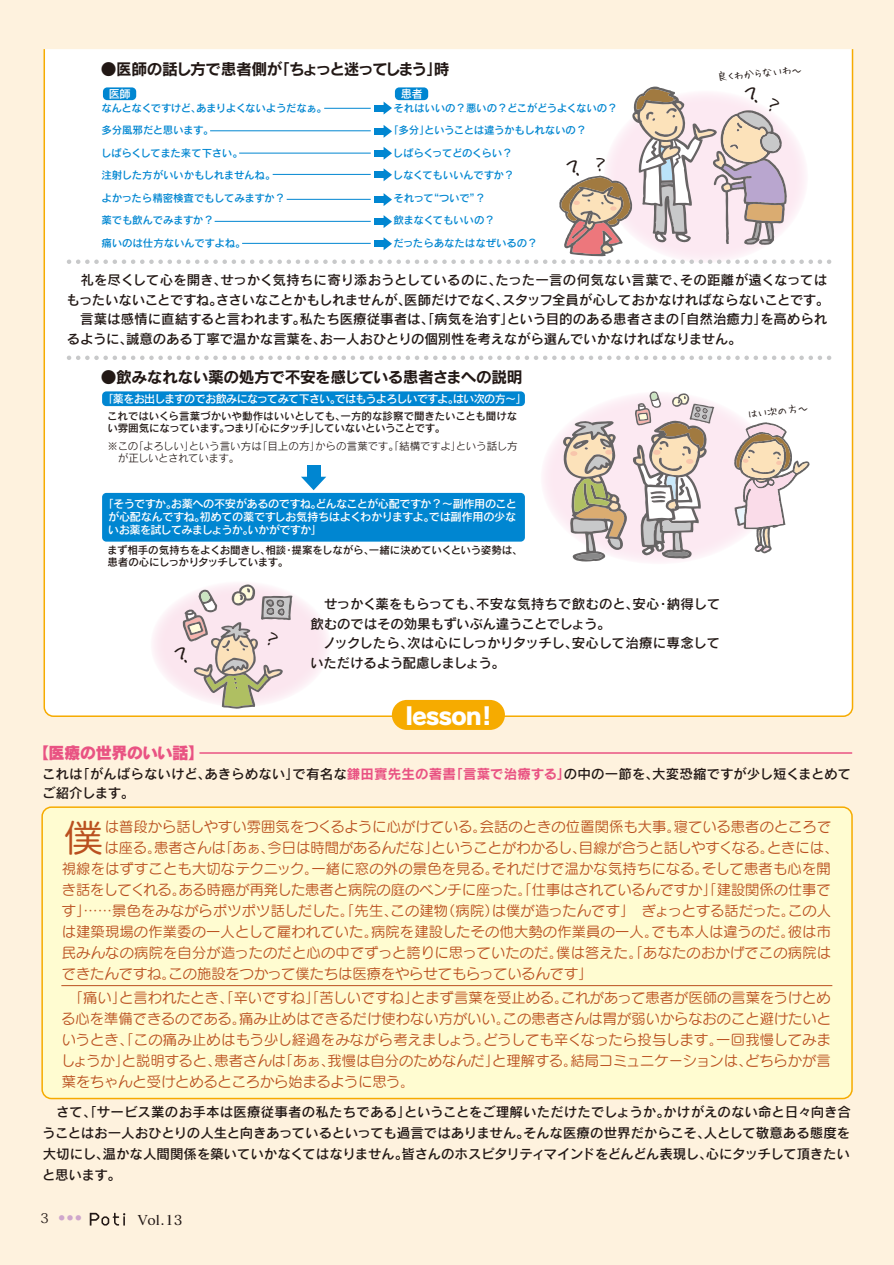
<style>
.page{position:relative;width:894px;height:1265px;background:#fff}
.page>*{position:absolute;margin:0;border:0;box-sizing:border-box;transform-origin:0 0}
.t1{font:37.95px "Seurat Pro M";color:#ba501f;scale:1.07 1}
.t2{font:24px "Rodin Pro EB";letter-spacing:-.05em;color:#fff}
.t3{font:16.5px "Rodin Pro EB";letter-spacing:-.05em;color:#e95383}
.t4{font:15.75px "Rodin Pro B";letter-spacing:-.035em;color:#221815}
.t5{font:15.75px "Rodin Pro B";letter-spacing:-.095em;color:#221815}
.t6{font:14.25px/21px "Seurat Pro M";letter-spacing:.005em;color:#ba501f}
.t7{font:13.5px/19.5px "Rodin Pro DB";letter-spacing:-.01em;color:#221815}
.t8{font:13.5px "Matisse Pro DB";color:#221815}
.t9{font:13.5px "Koz Min Pr 6 N";color:#221815}
.t10{font:11.25px/13px "Rodin Pro DB";letter-spacing:-.06em;color:#fff;text-align:justify}
.t11{font:11.25px "Hui Font P";color:#221815}
.t12{font:10.5px/22.5px "Rodin Pro DB";letter-spacing:-.03em;color:#0086d1}
.t13{font:10.5px/12px "Rodin Pro DB";letter-spacing:-.02em;color:#221815}
.t14{font:10.5px/12px "Rodin Pro M";letter-spacing:-.03em;color:#221815}
.t15{font:10.5px "Rodin Pro DB";letter-spacing:-.01em;color:#0086d1}
.t16{font:6px "Matisse Pro DB";color:#cfa7cc}
.s1{font-family:"Rodin Pro B";color:#e95383}
</style>
<div class="page">
<div style="left:0;top:0;width:893px;height:1264px;background:#fef2de"></div>
<div style="left:43px;top:49px;width:810px;height:668px;background:#fff"></div>
<svg style="left:90px;top:1212px;width:35px;height:13px"></svg>
<div style="left:150px;top:581px;width:180px;height:126px;background:#fbe6ef;border-radius:50%"></div>
<div style="left:540px;top:391px;width:237px;height:173px;background:#fce9f2;border-radius:50%"></div>
<div style="left:42px;top:807px;width:809px;height:291px;background:#fffcd1;border-radius:9px"></div>
<div style="left:41px;top:806px;width:811px;height:293px;border:2px solid #f6ab00;border-radius:9px"></div>
<hr style="left:199px;top:752px;width:653px;height:1px;background:#e95383">
<hr style="left:61px;top:985px;width:771px;height:1px;background:#ba501f">
<div style="left:392px;top:700px;width:113px;height:30px;background:#f6ab00;border-radius:15px"></div>
<div style="left:102px;top:391px;width:423px;height:15px;background:#0086d1;border-radius:4px"></div>
<div style="left:102px;top:493px;width:423px;height:48px;background:#0086d1;border-radius:4px"></div>
<svg style="left:69px;top:355px;width:764px;height:5px;background:#ececec"></svg>
<svg style="left:301px;top:476px;width:25px;height:14px"></svg>
<div style="left:307px;top:465px;width:13px;height:12px;background:#0086d1"></div>
<svg style="left:562px;top:390px;width:152px;height:171px"></svg>
<svg style="left:733px;top:422px;width:77px;height:131px"></svg>
<svg style="left:69px;top:86px;width:764px;height:178px;background:#f0eeef"></svg>
<svg style="left:174px;top:584px;width:119px;height:124px"></svg>
<p class="t5" style="left:101px;top:59px;width:350px">●医師の話し方で患者側が「ちょっと迷ってしまう」時</p>
<p class="t10" style="left:109px;top:87px;width:23px">医師</p>
<p class="t12" style="left:101px;top:96px;width:227px">なんとなくですけど、あまりよくないようだなぁ。多分風邪だと思います。<br>しばらくしてまた来て下さい。<br>注射した方がいいかもしれませんね。<br>よかったら精密検査でもしてみますか？<br>薬でも飲んでみますか？<br>痛いのは仕方ないんですよね。</p>
<p class="t10" style="left:401px;top:87px;width:23px">患者</p>
<p class="t12" style="left:393px;top:96px;width:226px">それはいいの？悪いの？どこがどうよくないの？</p>
<p class="t12" style="left:388px;top:119px;width:200px">「多分」ということは違うかもしれないの？</p>
<p class="t12" style="left:393px;top:141px;width:121px">しばらくってどのくらい？</p>
<p class="t12" style="left:393px;top:164px;width:123px">しなくてもいいんですか？</p>
<p class="t12" style="left:393px;top:186px;width:94px">それって“ついで”？</p>
<p class="t12" style="left:393px;top:209px;width:103px">飲まなくてもいいの？</p>
<p class="t15" style="left:393px;top:236px;width:146px">だったらあなたはなぜいるの？</p>
<p class="t11" style="left:716px;top:69px;width:87px;rotate:-5deg">良くわからないわ〜</p>
<p class="t7" style="left:67px;top:270px;width:763px">　礼を尽くして心を開き、せっかく気持ちに寄り添おうとしているのに、たった一言の何気ない言葉で、その距離が遠くなってはもったいないことですね。ささいなことかもしれませんが、医師だけでなく、スタッフ全員が心しておかなければならないことです。　言葉は感情に直結すると言われます。私たち医療従事者は、「病気を治す」という目的のある患者さまの「自然治癒力」を高められるように、誠意のある丁寧で温かな言葉を、お一人おひとりの個別性を考えながら選んでいかなければなりません。</p>
<p class="t4" style="left:101px;top:366px;width:423px">●飲みなれない薬の処方で不安を感じている患者さまへの説明</p>
<p class="t10" style="left:102px;top:391px;width:426px">「薬をお出しますのでお飲みになってみて下さい。ではもうよろしいですよ。はい次の方～」</p>
<p class="t13" style="left:107px;top:409px;width:411px">これではいくら言葉づかいや動作はいいとしても、一方的な診察で聞きたいことも聞けない雰囲気になっています。つまり「心にタッチ」していないということです。</p>
<p class="t14" style="left:108px;top:440px;width:411px">※この「よろしい」という言い方は「目上の方」からの言葉です。「結構ですよ」という話し方　が正しいとされています。</p>
<p class="t10" style="left:108px;top:497px;width:410px;text-indent:-6px">「そうですか。お薬への不安があるのですね。どんなことが心配ですか？～副作用のことが心配なんですね。初めての薬ですしお気持ちはよくわかりますよ。では副作用の少ないお薬を試してみましょうか。いかがですか」</p>
<p class="t13" style="left:107px;top:543px;width:417px">まず相手の気持ちをよくお聞きし、相談・提案をしながら、一緒に決めていくという姿勢は、患者の心にしっかりタッチしています。</p>
<p class="t7" style="left:310px;top:594px;width:412px">　せっかく薬をもらっても、不安な気持ちで飲むのと、安心・納得して飲むのではその効果もずいぶん違うことでしょう。<br>　ノックしたら、次は心にしっかりタッチし、安心して治療に専念していただけるよう配慮しましょう。</p>
<p class="t3" style="left:33px;top:741px;width:173px">【医療の世界のいい話】</p>
<p class="t2" style="left:405px;top:699px;width:95px">lesson！</p>
<p class="t11" style="left:747px;top:405px;width:63px;rotate:-5deg">はい次の方～</p>
<p class="t7" style="left:42px;top:763px;width:810px">これは「がんばらないけど、あきらめない」で有名な<span class="s1">鎌田實先生の著書「言葉で治療する」</span>の中の一節を、大変恐縮ですが少し短くまとめてご紹介します。</p>
<p class="t1" style="left:63px;top:812px;width:40px">僕</p>
<p class="t6" style="left:62px;top:816px;width:778px">　　　は普段から話しやすい雰囲気をつくるように心がけている。会話のときの位置関係も大事。寝ている患者のところで　　　は座る。患者さんは「あぁ、今日は時間があるんだな」ということがわかるし、目線が合うと話しやすくなる。ときには、視線をはずすことも大切なテクニック。一緒に窓の外の景色を見る。それだけで温かな気持ちになる。そして患者も心を開き話をしてくれる。ある時癌が再発した患者と病院の庭のベンチに座った。「仕事はされているんですか」「建設関係の仕事です」……景色をみながらポツポツ話しだした。「先生、この建物（病院）は僕が造ったんです」　ぎょっとする話だった。この人は建築現場の作業委の一人として雇われていた。病院を建設したその他大勢の作業員の一人。でも本人は違うのだ。彼は市民みんなの病院を自分が造ったのだと心の中でずっと誇りに思っていたのだ。僕は答えた。「あなたのおかげでこの病院はできたんですね。この施設をつかって僕たちは医療をやらせてもらっているんです」</p>
<p class="t6" style="left:61px;top:987px;width:771px;text-align:justify">　「痛い」と言われたとき、「辛いですね」「苦しいですね」とまず言葉を受止める。これがあって患者が医師の言葉をうけとめる心を準備できるのである。痛み止めはできるだけ使わない方がいい。この患者さんは胃が弱いからなおのこと避けたいというとき、「この痛み止めはもう少し経過をみながら考えましょう。どうしても辛くなったら投与します。一回我慢してみましょうか」と説明すると、患者さんは「あぁ、我慢は自分のためなんだ」と理解する。結局コミュニケーションは、どちらかが言葉をちゃんと受けとめるところから始まるように思う。</p>
<p class="t7" style="left:42px;top:1101px;width:810px;line-height:21px;text-align:justify">　さて、「サービス業のお手本は医療従事者の私たちである」ということをご理解いただけたでしょうか。かけがえのない命と日々向き合うことはお一人おひとりの人生と向きあっているといっても過言ではありません。そんな医療の世界だからこそ、人として敬意ある態度を大切にし、温かな人間関係を築いていかなくてはなりません。皆さんのホスピタリティマインドをどんどん表現し、心にタッチして頂きたいと思います。</p>
<p class="t9" style="left:40px;top:1210px;width:10px">3</p>
<p class="t16" style="left:59px;top:1214px;width:24px">● ● ●</p>
<p class="t8" style="left:138px;top:1210px;width:46px">Vol.13</p>
</div>
